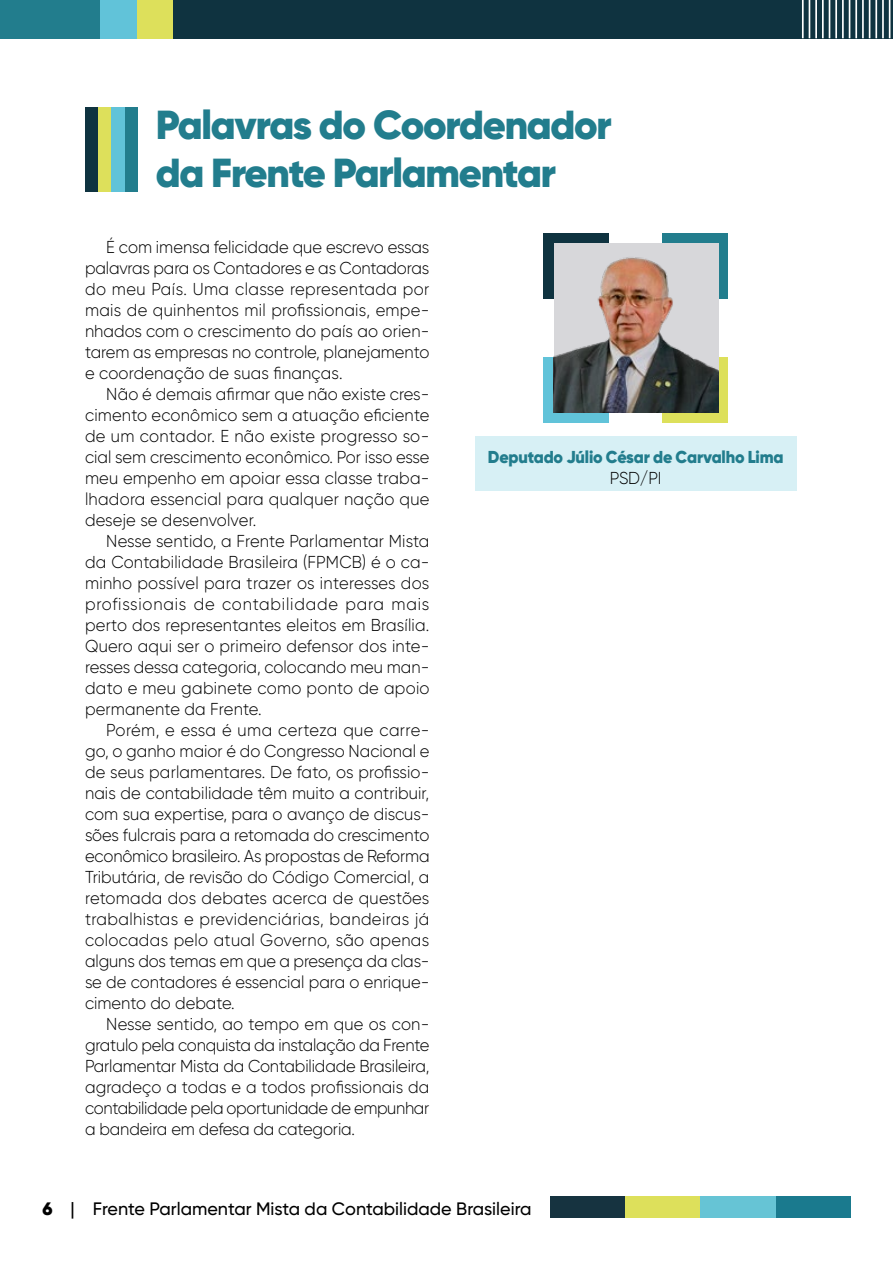
<style>
.page{position:relative;width:893px;height:1263px;background:#fff}
.page>*{position:absolute;margin:0;border:0;box-sizing:border-box;transform-origin:0 0}
.Título{font:900 40.5px/48.6px "Gilroy";letter-spacing:-.03em;color:#227d8d}
.t1{font:500 18px "Gilroy";color:#000}
.Texto{font:300 17.25px/21px "Gilroy";color:#000;text-align:justify;scale:.95 1}
.Texto-2{font:900 17.25px "Gilroy";letter-spacing:-.01em;color:#227d8d;scale:.95 1}
.s1{font-weight:900}
</style>
<div class="page">
<div style="left:172px;top:0;width:721px;height:38px;background:#0f3340"></div>
<div style="left:0;top:0;width:100px;height:38px;background:#227d8d"></div>
<div style="left:136px;top:0;width:36px;height:38px;background:#dde05b"></div>
<div style="left:100px;top:0;width:36px;height:38px;background:#61c3d9"></div>
<svg style="left:802px;top:0;width:88px;height:38px"></svg>
<div style="left:550px;top:1197px;width:75px;height:21px;background:#163340"></div>
<div style="left:776px;top:1197px;width:75px;height:21px;background:#1a7a8e"></div>
<div style="left:625px;top:1197px;width:75px;height:21px;background:#dde05b"></div>
<div style="left:700px;top:1197px;width:76px;height:21px;background:#66c4d5"></div>
<div style="left:475px;top:436px;width:321px;height:54px;background:#d7f0f5"></div>
<div style="left:85px;top:107px;width:13px;height:84px;background:#0f3340"></div>
<div style="left:125px;top:107px;width:13px;height:84px;background:#227d8d"></div>
<div style="left:98px;top:107px;width:14px;height:84px;background:#dde05b"></div>
<div style="left:112px;top:107px;width:13px;height:84px;background:#61c3d9"></div>
<div style="left:544px;top:357px;width:65px;height:65px;background:#61c3d9"></div>
<div style="left:662px;top:233px;width:66px;height:65px;background:#227d8d"></div>
<div style="left:662px;top:357px;width:66px;height:65px;background:#dde05b"></div>
<div style="left:544px;top:233px;width:65px;height:65px;background:#0f3340"></div>
<img style="left:554px;top:243px;width:164px;height:169px">
<p class="Título" style="left:156px;top:100px;width:457px">Palavras do Coordenador da Frente Parlamentar</p>
<p class="Texto" style="left:85px;top:237px;width:364px;text-indent:21px">É com imensa felicidade que escrevo essas palavras para os Contadores e as Contadoras do meu País. Uma classe representada por mais de quinhentos mil profissionais, empe&shy;nhados com o crescimento do país ao orien&shy;tarem as empresas no controle, planejamento e coordenação de suas finanças.</p>
<p class="Texto" style="left:85px;top:384px;width:364px;text-indent:21px">Não é demais afirmar que não existe cres&shy;cimento econômico sem a atuação eficiente de um contador. E não existe progresso so&shy;cial sem crescimento econômico. Por isso esse meu empenho em apoiar essa classe traba&shy;lhadora essencial para qualquer nação que deseje se desenvolver.</p>
<p class="Texto" style="left:85px;top:531px;width:364px;text-indent:21px">Nesse sentido, a Frente Parlamentar Mista da Contabilidade Brasileira (FPMCB) é o ca&shy;minho possível para trazer os interesses dos profissionais de contabilidade para mais perto dos representantes eleitos em Brasília.<br>Quero aqui ser o primeiro defensor dos inte&shy;resses dessa categoria, colocando meu man&shy;dato e meu gabinete como ponto de apoio permanente da Frente.</p>
<p class="Texto" style="left:85px;top:720px;width:364px;text-indent:21px">Porém, e essa é uma certeza que carre&shy;go, o ganho maior é do Congresso Nacional e de seus parlamentares. De fato, os profissio&shy;nais de contabilidade têm muito a contribuir, com sua expertise, para o avanço de discus&shy;sões fulcrais para a retomada do crescimento econômico brasileiro. As propostas de Reforma Tributária, de revisão do Código Comercial, a retomada dos debates acerca de questões trabalhistas e previdenciárias, bandeiras já colocadas pelo atual Governo, são apenas alguns dos temas em que a presença da clas&shy;se de contadores é essencial para o enrique&shy;cimento do debate.</p>
<p class="Texto" style="left:85px;top:1014px;width:364px;text-indent:21px">Nesse sentido, ao tempo em que os con&shy;gratulo pela conquista da instalação da Frente Parlamentar Mista da Contabilidade Brasileira, agradeço a todas e a todos profissionais da contabilidade pela oportunidade de empunhar a bandeira em defesa da categoria.</p>
<p class="Texto-2" style="left:488px;top:446px;width:313px">Deputado Júlio César de Carvalho Lima</p>
<p class="Texto" style="left:610px;top:468px;width:56px">PSD/PI</p>
<p class="t1" style="left:43px;top:1197px;width:490px"><span class="s1">6</span> | Frente Parlamentar Mista da Contabilidade Brasileira</p>
</div>
